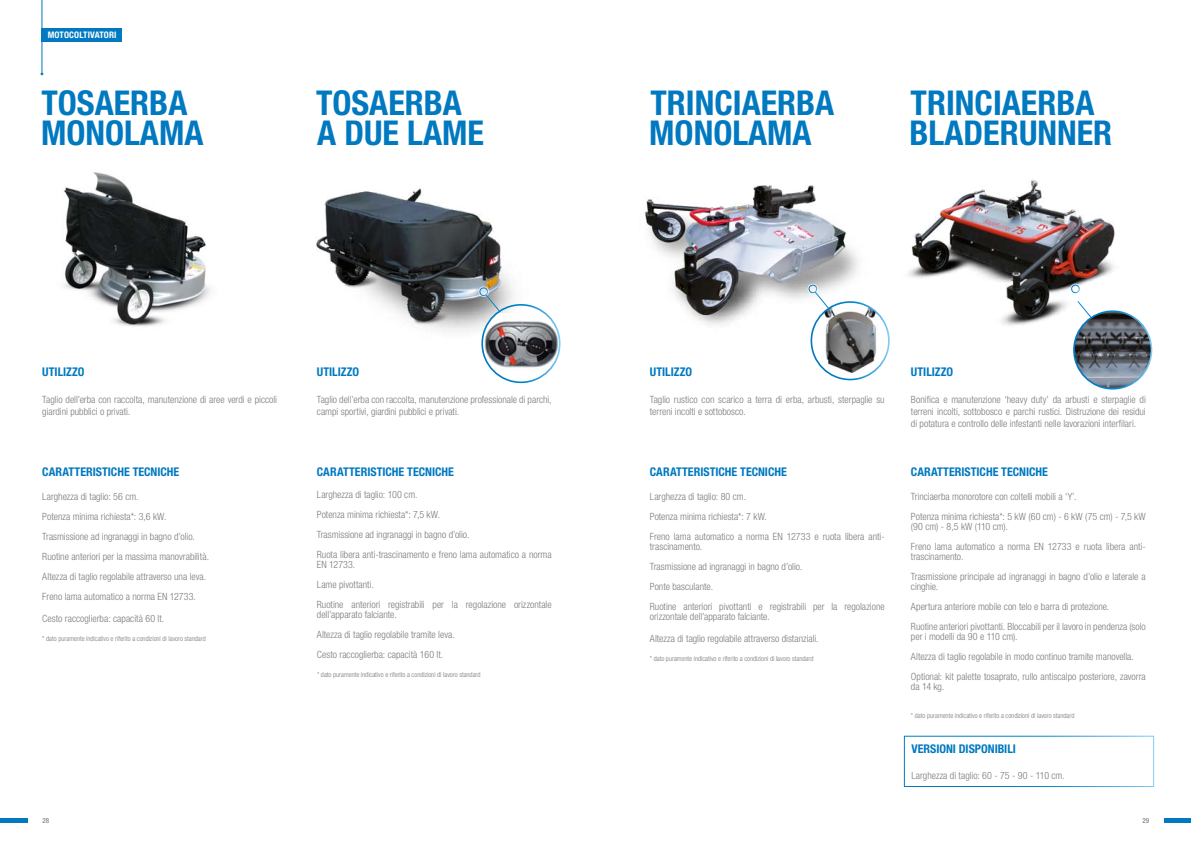
<style>
.page{position:relative;width:1191px;height:842px;background:#fff}
.page>*{position:absolute;margin:0;border:0;box-sizing:border-box;transform-origin:0 0}
.t1{font:700 condensed 34.2px/30.7px "Helvetica Neue LT Std";color:#0079c0}
.t2{font:700 condensed 12px "Helvetica Neue LTW1 G";letter-spacing:-.005em;color:#0079c0}
.t3{font:300 condensed 10px/20px "Helvetica Neue LTW1 G";color:#7c7b7b}
.t4{font:700 condensed 9px "Helvetica Neue LT Std";letter-spacing:.02em;color:#fff}
.t5{font:300 condensed 7px "Helvetica Neue LT Std";color:#7c7b7b}
.t6{font:condensed 7px "Helvetica Neue LT Std";color:#706f6f}
</style>
<div class="page">
<img style="left:64px;top:172px;width:147px;height:154px">
<img style="left:316px;top:188px;width:225px;height:144px">
<img style="left:482px;top:313px;width:78px;height:64px">
<div style="left:481px;top:304px;width:79px;height:79px;border:2px solid #fff;border-radius:50%"></div>
<svg style="left:477px;top:286px;width:24px;height:27px"></svg>
<div style="left:42px;top:28px;width:80px;height:14px;background:#0079c0"></div>
<hr style="left:42px;top:0;width:1px;height:72px;background:#0079c0">
<img style="left:914px;top:179px;width:239px;height:169px">
<img style="left:644px;top:185px;width:270px;height:163px">
<div style="left:904px;top:736px;width:250px;height:51px;border:1px solid #fff"></div>
<img style="left:1074px;top:311px;width:77px;height:78px;border-radius:39px">
<div style="left:1073px;top:310px;width:79px;height:80px;border:2px solid #fff;border-radius:50%"></div>
<svg style="left:1069px;top:283px;width:23px;height:36px"></svg>
<img style="left:811px;top:302px;width:78px;height:72px">
<div style="left:810px;top:301px;width:79px;height:79px;border:2px solid #fff;border-radius:50%"></div>
<svg style="left:807px;top:283px;width:23px;height:27px"></svg>
<hr style="left:0;top:819px;width:27px;height:4px;background:#0079c0">
<hr style="left:1164px;top:819px;width:27px;height:4px;background:#0079c0">
<p class="t4" style="left:48px;top:29px;width:70px">MOTOCOLTIVATORI</p>
<h1 class="t1" style="left:41px;top:87px;width:164px">TOSAERBA<br>MONOLAMA</h1>
<h1 class="t1" style="left:316px;top:87px;width:169px">TOSAERBA<br>A DUE LAME</h1>
<p class="t2" style="left:42px;top:365px;width:44px">UTILIZZO</p>
<p class="t3" style="left:42px;top:393px;width:236px;line-height:12px">Taglio dell’erba con raccolta, manutenzione di aree verdi e piccoli giardini pubblici o privati.</p>
<p class="t2" style="left:42px;top:464px;width:138px">CARATTERISTICHE TECNICHE</p>
<p class="t3" style="left:42px;top:487px;width:168px">Larghezza di taglio: 56 cm.<br>Potenza minima richiesta*: 3,6 kW.<br>Trasmissione ad ingranaggi in bagno d’olio.<br>Ruotine anteriori per la massima manovrabilità.<br>Altezza di taglio regolabile attraverso una leva.<br>Freno lama automatico a norma EN 12733.</p>
<p class="t3" style="left:42px;top:609px;width:123px">Cesto raccoglierba: capacità 60 lt.</p>
<p class="t5" style="left:42px;top:634px;width:165px">* dato puramente indicativo e riferito a condizioni di lavoro standard</p>
<p class="t2" style="left:317px;top:365px;width:44px">UTILIZZO</p>
<p class="t3" style="left:317px;top:393px;width:236px;line-height:12px">Taglio dell’erba con raccolta, manutenzione professionale di parchi, campi sportivi, giardini pubblici e privati.</p>
<p class="t2" style="left:317px;top:464px;width:138px">CARATTERISTICHE TECNICHE</p>
<p class="t3" style="left:317px;top:484px;width:236px">Larghezza di taglio: 100 cm.<br>Potenza minima richiesta*: 7,5 kW.<br>Trasmissione ad ingranaggi in bagno d’olio.<br>Ruota libera anti-trascinamento e freno lama automatico a norma</p>
<p class="t3" style="left:317px;top:554px;width:236px">EN 12733.<br>Lame pivottanti.<br>Ruotine anteriori registrabili per la regolazione orizzontale</p>
<p class="t3" style="left:317px;top:604px;width:139px">dell’apparato falciante.<br>Altezza di taglio regolabile tramite leva.<br>Cesto raccoglierba: capacità 160 lt.</p>
<p class="t5" style="left:317px;top:671px;width:165px">* dato puramente indicativo e riferito a condizioni di lavoro standard</p>
<h1 class="t1" style="left:650px;top:87px;width:185px">TRINCIAERBA</h1>
<h1 class="t1" style="left:910px;top:87px;width:185px">TRINCIAERBA</h1>
<h1 class="t1" style="left:649px;top:117px;width:164px">MONOLAMA</h1>
<h1 class="t1" style="left:909px;top:117px;width:204px">BLADERUNNER</h1>
<p class="t2" style="left:650px;top:365px;width:44px">UTILIZZO</p>
<p class="t3" style="left:650px;top:393px;width:236px;line-height:12px">Taglio rustico con scarico a terra di erba, arbusti, sterpaglie su terreni incolti e sottobosco.</p>
<p class="t2" style="left:650px;top:464px;width:138px">CARATTERISTICHE TECNICHE</p>
<p class="t3" style="left:650px;top:487px;width:236px">Larghezza di taglio: 80 cm.<br>Potenza minima richiesta*: 7 kW.<br>Freno lama automatico a norma EN 12733 e ruota libera anti-</p>
<p class="t3" style="left:650px;top:537px;width:236px">trascinamento.<br>Trasmissione ad ingranaggi in bagno d’olio.<br>Ponte basculante.<br>Ruotine anteriori pivottanti e registrabili per la regolazione</p>
<p class="t3" style="left:650px;top:607px;width:121px">orizzontale dell’apparato falciante.</p>
<p class="t3" style="left:650px;top:629px;width:170px">Altezza di taglio regolabile attraverso distanziali.</p>
<p class="t5" style="left:650px;top:655px;width:165px">* dato puramente indicativo e riferito a condizioni di lavoro standard</p>
<p class="t2" style="left:911px;top:365px;width:44px">UTILIZZO</p>
<p class="t3" style="left:911px;top:393px;width:236px;line-height:12px;text-align:justify">Bonifica e manutenzione ‘heavy duty’ da arbusti e sterpaglie di terreni incolti, sottobosco e parchi rustici. Distruzione dei residui di potatura e controllo delle infestanti nelle lavorazioni interfilari.</p>
<p class="t2" style="left:911px;top:464px;width:138px">CARATTERISTICHE TECNICHE</p>
<p class="t3" style="left:911px;top:487px;width:236px">Trinciaerba monorotore con coltelli mobili a ‘Y’.<br>Potenza minima richiesta*: 5 kW (60 cm) - 6 kW (75 cm) - 7,5 kW</p>
<p class="t3" style="left:911px;top:517px;width:236px">(90 cm) - 8,5 kW (110 cm).<br>Freno lama automatico a norma EN 12733 e ruota libera anti-</p>
<p class="t3" style="left:911px;top:547px;width:236px">trascinamento.<br>Trasmissione principale ad ingranaggi in bagno d’olio e laterale a</p>
<p class="t3" style="left:911px;top:577px;width:236px">cinghie.<br>Apertura anteriore mobile con telo e barra di protezione.<br>Ruotine anteriori pivottanti. Bloccabili per il lavoro in pendenza (solo</p>
<p class="t3" style="left:911px;top:627px;width:236px">per i modelli da 90 e 110 cm).<br>Altezza di taglio regolabile in modo continuo tramite manovella.<br>Optional: kit palette tosaprato, rullo antiscalpo posteriore, zavorra</p>
<p class="t3" style="left:911px;top:677px;width:35px">da 14 kg.</p>
<p class="t5" style="left:911px;top:711px;width:165px">* dato puramente indicativo e riferito a condizioni di lavoro standard</p>
<p class="t2" style="left:911px;top:742px;width:106px">VERSIONI DISPONIBILI</p>
<p class="t3" style="left:911px;top:766px;width:155px">Larghezza di taglio: 60 - 75 - 90 - 110 cm.</p>
<p class="t6" style="left:43px;top:817px;width:8px">28</p>
<p class="t6" style="left:1142px;top:817px;width:8px">29</p>
</div>
